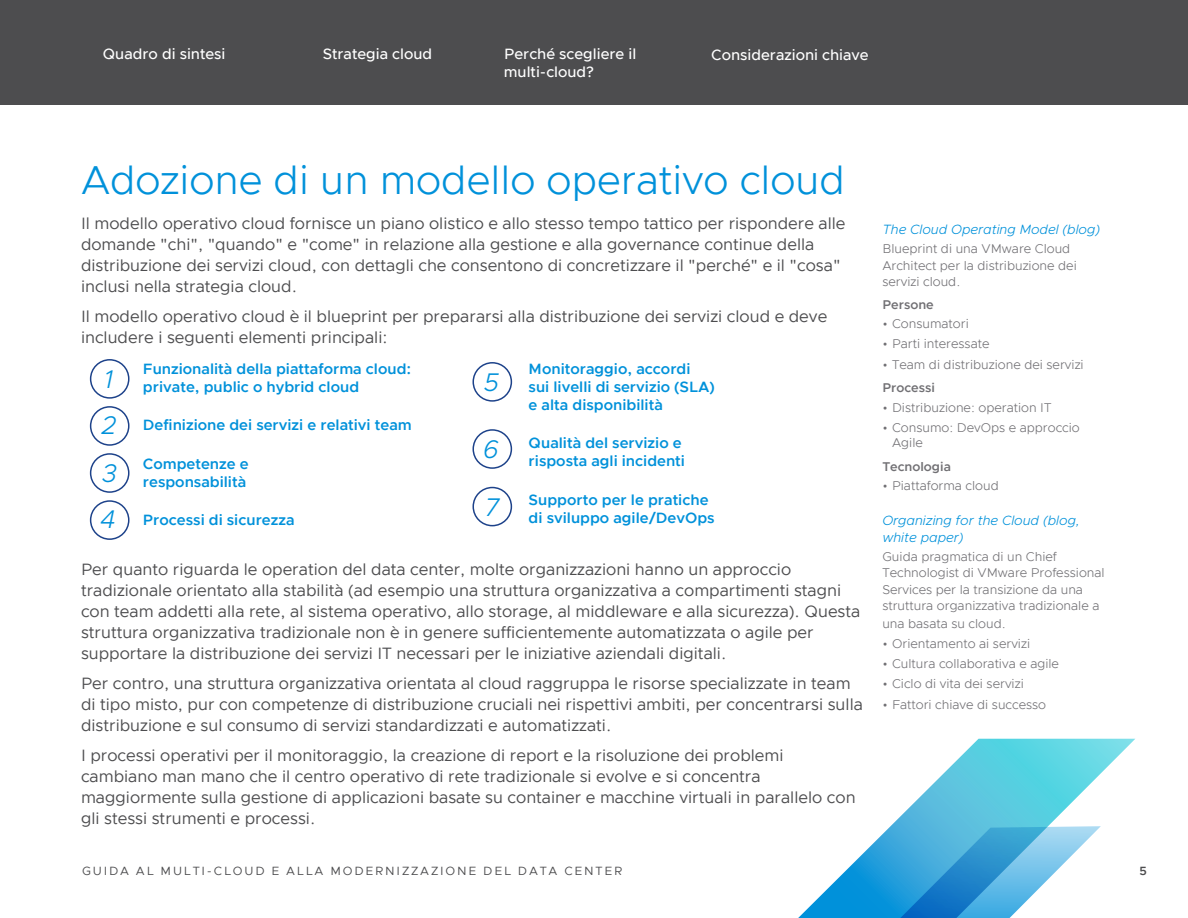
<style>
.page{position:relative;width:1188px;height:918px;background:#fff}
.page>*{position:absolute;margin:0;border:0;box-sizing:border-box;transform-origin:0 0}
.t1{font:300 40.5px "Metropolis";color:#0091da}
.t2{font:italic 300 25.65px/47px "Metropolis";color:#0091da}
.t3{font:16.5px/21px "Metropolis";color:#4d4d4f}
.t4{font:600 15px/18px "Metropolis";color:#0091da}
.t5{font:500 15px/18px "Metropolis";color:#fff}
.t6{font:italic 300 13.5px/16.5px "Metropolis";color:#0091da}
.t7{font:300 12.75px/16.5px "Metropolis";color:#717074}
.t8{font:600 12.75px "Metropolis";color:#717074}
.t9{font:12px "Metropolis";letter-spacing:.15em;color:#4d4d4f}
.t10{font:600 12px "Metropolis";color:#4d4d4f}
</style>
<div class="page">
<svg style="left:891px;top:739px;width:244px;height:87px"></svg>
<svg style="left:798px;top:826px;width:303px;height:92px"></svg>
<div style="left:90px;top:359px;width:40px;height:40px;border:2px solid #1d428a;border-radius:50%"></div>
<div style="left:90px;top:406px;width:40px;height:40px;border:2px solid #1d428a;border-radius:50%"></div>
<div style="left:90px;top:453px;width:40px;height:40px;border:2px solid #1d428a;border-radius:50%"></div>
<div style="left:90px;top:500px;width:40px;height:40px;border:2px solid #1d428a;border-radius:50%"></div>
<div style="left:472px;top:362px;width:40px;height:40px;border:2px solid #1d428a;border-radius:50%"></div>
<div style="left:472px;top:429px;width:40px;height:40px;border:2px solid #1d428a;border-radius:50%"></div>
<div style="left:472px;top:487px;width:40px;height:39px;border:2px solid #1d428a;border-radius:50%"></div>
<div style="left:0;top:0;width:1188px;height:105px;background:#4d4d4f"></div>
<p class="t5" style="left:103px;top:45px;width:124px">Quadro di sintesi</p>
<p class="t5" style="left:323px;top:45px;width:111px">Strategia cloud</p>
<p class="t5" style="left:504px;top:45px;width:134px">Perché scegliere il multi-cloud?</p>
<p class="t5" style="left:711px;top:45px;width:159px">Considerazioni chiave</p>
<h1 class="t1" style="left:81px;top:155px;width:766px">Adozione di un modello operativo cloud</h1>
<p class="t3" style="left:81px;top:213px;width:766px">Il modello operativo cloud fornisce un piano olistico e allo stesso tempo tattico per rispondere alle domande "chi", "quando" e "come" in relazione alla gestione e alla governance continue della distribuzione dei servizi cloud, con dettagli che consentono di concretizzare il "perché" e il "cosa" inclusi nella strategia cloud.</p>
<p class="t3" style="left:81px;top:306px;width:748px">Il modello operativo cloud è il blueprint per prepararsi alla distribuzione dei servizi cloud e deve includere i seguenti elementi principali:</p>
<p class="t4" style="left:143px;top:360px;width:270px">Funzionalità della piattaforma cloud: private, public o hybrid cloud</p>
<p class="t4" style="left:143px;top:416px;width:270px">Definizione dei servizi e relativi team</p>
<p class="t4" style="left:143px;top:454px;width:107px">Competenze e responsabilità</p>
<p class="t4" style="left:143px;top:511px;width:153px">Processi di sicurezza</p>
<h2 class="t2" style="left:100px;top:355px;width:18px">1<br>2<br>3<br>4</h2>
<h2 class="t2" style="left:484px;top:359px;width:17px">5</h2>
<h2 class="t2" style="left:483px;top:425px;width:17px">6</h2>
<h2 class="t2" style="left:484px;top:484px;width:17px">7</h2>
<p class="t4" style="left:529px;top:360px;width:188px">Monitoraggio, accordi sui livelli di servizio (SLA) e alta disponibilità</p>
<p class="t4" style="left:529px;top:434px;width:158px">Qualità del servizio e risposta agli incidenti</p>
<p class="t4" style="left:529px;top:490px;width:187px">Supporto per le pratiche di sviluppo agile/DevOps</p>
<p class="t3" style="left:81px;top:559px;width:781px">Per quanto riguarda le operation del data center, molte organizzazioni hanno un approccio tradizionale orientato alla stabilità (ad esempio una struttura organizzativa a compartimenti stagni con team addetti alla rete, al sistema operativo, allo storage, al middleware e alla sicurezza). Questa struttura organizzativa tradizionale non è in genere sufficientemente automatizzata o agile per supportare la distribuzione dei servizi IT necessari per le iniziative aziendali digitali.</p>
<p class="t3" style="left:81px;top:673px;width:783px">Per contro, una struttura organizzativa orientata al cloud raggruppa le risorse specializzate in team di tipo misto, pur con competenze di distribuzione cruciali nei rispettivi ambiti, per concentrarsi sulla distribuzione e sul consumo di servizi standardizzati e automatizzati.</p>
<p class="t3" style="left:81px;top:745px;width:776px">I processi operativi per il monitoraggio, la creazione di report e la risoluzione dei problemi cambiano man mano che il centro operativo di rete tradizionale si evolve e si concentra maggiormente sulla gestione di applicazioni basate su container e macchine virtuali in parallelo con gli stessi strumenti e processi.</p>
<p class="t6" style="left:882px;top:221px;width:219px">The Cloud Operating Model (blog)</p>
<p class="t7" style="left:882px;top:240px;width:196px">Blueprint di una VMware Cloud<br>Architect per la distribuzione dei servizi cloud.</p>
<p class="t8" style="left:882px;top:296px;width:53px">Persone</p>
<p class="t7" style="left:882px;top:315px;width:88px">• Consumatori</p>
<p class="t7" style="left:882px;top:336px;width:109px">• Parti interessate</p>
<p class="t7" style="left:882px;top:356px;width:203px">• Team di distribuzione dei servizi</p>
<p class="t8" style="left:882px;top:380px;width:54px">Processi</p>
<p class="t7" style="left:882px;top:399px;width:171px">• Distribuzione: operation IT</p>
<p class="t7" style="left:892px;top:420px;width:189px;line-height:15px;text-indent:-10px">• Consumo: DevOps e approccio<br>Agile</p>
<p class="t8" style="left:882px;top:458px;width:70px">Tecnologia</p>
<p class="t7" style="left:882px;top:477px;width:118px">• Piattaforma cloud</p>
<p class="t6" style="left:882px;top:513px;width:199px">Organizing for the Cloud (blog, white paper)</p>
<p class="t7" style="left:882px;top:548px;width:224px">Guida pragmatica di un Chief Technologist di VMware Professional Services per la transizione da una struttura organizzativa tradizionale a</p>
<p class="t7" style="left:882px;top:616px;width:125px">una basata su cloud.</p>
<p class="t7" style="left:882px;top:635px;width:149px">• Orientamento ai servizi</p>
<p class="t7" style="left:882px;top:655px;width:178px">• Cultura collaborativa e agile</p>
<p class="t7" style="left:882px;top:676px;width:143px">• Ciclo di vita dei servizi</p>
<p class="t7" style="left:882px;top:696px;width:165px">• Fattori chiave di successo</p>
<p class="t9" style="left:82px;top:864px;width:542px">GUIDA AL MULTI-CLOUD E ALLA MODERNIZZAZIONE DEL DATA CENTER</p>
<p class="t10" style="left:1139px;top:864px;width:9px">5</p>
</div>
